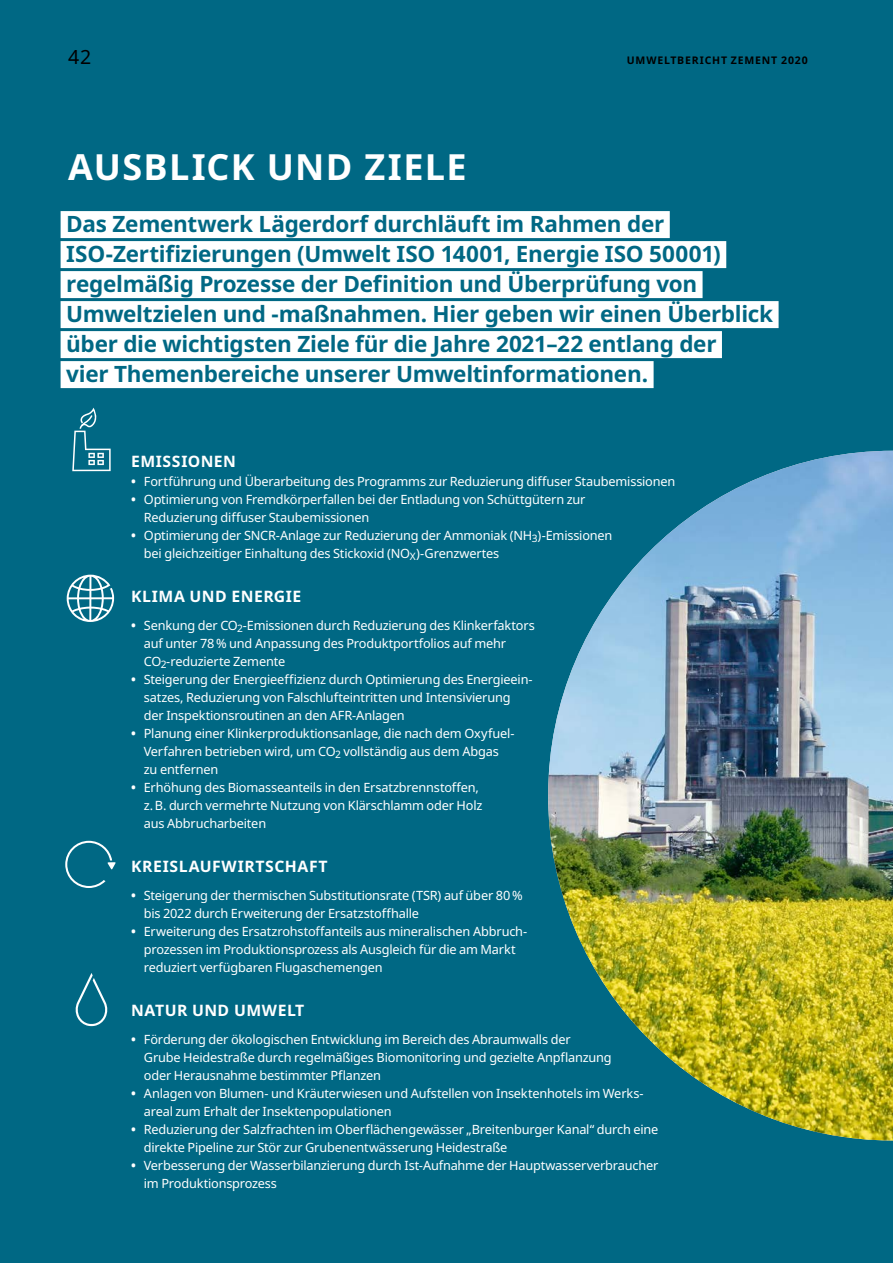
<style>
.page{position:relative;width:893px;height:1263px;background:#006884}
.page>*{position:absolute;margin:0;border:0;box-sizing:border-box;transform-origin:0 0}
.t1{font:700 36px "Noto Sans";letter-spacing:.035em;color:#fff}
.t2{font:700 22.5px/30px "Noto Sans";letter-spacing:-.015em;color:#006884}
.t3{font:19.5px "Noto Sans";color:#000}
.t4{font:700 15.75px "Noto Sans";letter-spacing:.03em;color:#fff}
.t5{font:12.75px/18px "Noto Sans";letter-spacing:-.015em;color:#fff}
.t6{font:700 10.5px "Noto Sans";letter-spacing:.08em;color:#000}
.s1{font-weight:700}
</style>
<div class="page">
<div style="left:61px;top:211px;width:609px;height:27px;background:#fff"></div>
<div style="left:61px;top:241px;width:665px;height:27px;background:#fff"></div>
<div style="left:61px;top:271px;width:642px;height:27px;background:#fff"></div>
<div style="left:61px;top:301px;width:718px;height:27px;background:#fff"></div>
<div style="left:61px;top:331px;width:661px;height:27px;background:#fff"></div>
<div style="left:61px;top:361px;width:593px;height:27px;background:#fff"></div>
<svg style="left:65px;top:841px;width:51px;height:47px"></svg>
<svg style="left:75px;top:973px;width:33px;height:53px"></svg>
<svg style="left:67px;top:575px;width:47px;height:47px"></svg>
<svg style="left:72px;top:408px;width:39px;height:63px"></svg>
<img style="left:548px;top:451px;width:345px;height:689px">
<h3 class="t3" style="left:68px;top:43px;width:25px">42</h3>
<p class="t6" style="left:627px;top:53px;width:182px">UMWELTBERICHT ZEMENT 2020</p>
<h1 class="t1" style="left:68px;top:142px;width:400px">AUSBLICK UND ZIELE</h1>
<p class="t2" style="left:66px;top:208px;width:708px">Das Zementwerk Lägerdorf durchläuft im Rahmen der ISO‑Zertifizierungen (Umwelt ISO 14001, Energie ISO 50001) regelmäßig Prozesse der Definition und Überprüfung von Umweltzielen und -maßnahmen. Hier geben wir einen Überblick über die wichtigsten Ziele für die Jahre 2021–22 entlang der<br>vier Themenbereiche unserer Umweltinformationen.</p>
<p class="t4" style="left:131px;top:450px;width:106px">EMISSIONEN</p>
<p class="t5" style="left:131px;top:472px;width:546px"><span class="s1">•</span> Fortführung und Überarbeitung des Programms zur Reduzierung diffuser Staubemissionen</p>
<p class="t5" style="left:144px;top:490px;width:443px;text-indent:-13px"><span class="s1">•</span> Optimierung von Fremdkörperfallen bei der Entladung von Schüttgütern zur<br>Reduzierung diffuser Staubemissionen</p>
<p class="t5" style="left:144px;top:526px;width:470px;text-indent:-13px"><span class="s1">•</span> Optimierung der SNCR-Anlage zur Reduzierung der Ammoniak (NH<sub>3</sub>)-Emissionen bei gleichzeitiger Einhaltung des Stickoxid (NO<sub>X</sub>)‑Grenzwertes</p>
<p class="t4" style="left:131px;top:585px;width:172px">KLIMA UND ENERGIE</p>
<p class="t5" style="left:144px;top:616px;width:392px;text-indent:-13px"><span class="s1">•</span> Senkung der CO<sub>2</sub>‑Emissionen durch Reduzierung des Klinkerfaktors auf unter 78 % und Anpassung des Produktportfolios auf mehr<br>CO<sub>2</sub>‑reduzierte Zemente</p>
<p class="t5" style="left:144px;top:670px;width:390px;text-indent:-13px"><span class="s1">•</span> Steigerung der Energieeffizienz durch Optimierung des Energieein&shy;satzes, Reduzierung von Falschlufteintritten und Intensivierung der Inspektionsroutinen an den AFR-Anlagen</p>
<p class="t5" style="left:144px;top:724px;width:372px;text-indent:-13px"><span class="s1">•</span> Planung einer Klinkerproduktionsanlage, die nach dem Oxyfuel-<br>Verfahren betrieben wird, um CO<sub>2</sub> vollständig aus dem Abgas zu entfernen</p>
<p class="t5" style="left:144px;top:778px;width:340px;text-indent:-13px"><span class="s1">•</span> Erhöhung des Biomasseanteils in den Ersatzbrennstoffen, z. B. durch vermehrte Nutzung von Klärschlamm oder Holz aus Abbrucharbeiten</p>
<p class="t4" style="left:131px;top:855px;width:198px">KREISLAUFWIRTSCHAFT</p>
<p class="t5" style="left:144px;top:886px;width:380px;text-indent:-13px"><span class="s1">•</span> Steigerung der thermischen Substitutionsrate (TSR) auf über 80 % bis 2022 durch Erweiterung der Ersatzstoffhalle</p>
<p class="t5" style="left:144px;top:922px;width:385px;text-indent:-13px"><span class="s1">•</span> Erweiterung des Ersatzrohstoffanteils aus mineralischen Abbruch&shy;prozessen im Produktionsprozess als Ausgleich für die am Markt reduziert verfügbaren Flugaschemengen</p>
<p class="t4" style="left:131px;top:999px;width:175px">NATUR UND UMWELT</p>
<p class="t5" style="left:144px;top:1030px;width:469px;text-indent:-13px"><span class="s1">•</span> Förderung der ökologischen Entwicklung im Bereich des Abraumwalls der<br>Grube Heidestraße durch regelmäßiges Biomonitoring und gezielte Anpflanzung oder Herausnahme bestimmter Pflanzen</p>
<p class="t5" style="left:144px;top:1084px;width:501px;text-indent:-13px"><span class="s1">•</span> Anlagen von Blumen- und Kräuterwiesen und Aufstellen von Insektenhotels im Werks&shy;areal zum Erhalt der Insektenpopulationen</p>
<p class="t5" style="left:144px;top:1120px;width:516px;text-indent:-13px"><span class="s1">•</span> Reduzierung der Salzfrachten im Oberflächengewässer „Breitenburger Kanal“ durch eine direkte Pipeline zur Stör zur Grubenentwässerung Heidestraße</p>
<p class="t5" style="left:144px;top:1156px;width:516px;text-indent:-13px"><span class="s1">•</span> Verbesserung der Wasserbilanzierung durch Ist-Aufnahme der Hauptwasserverbraucher im Produktionsprozess</p>
</div>
